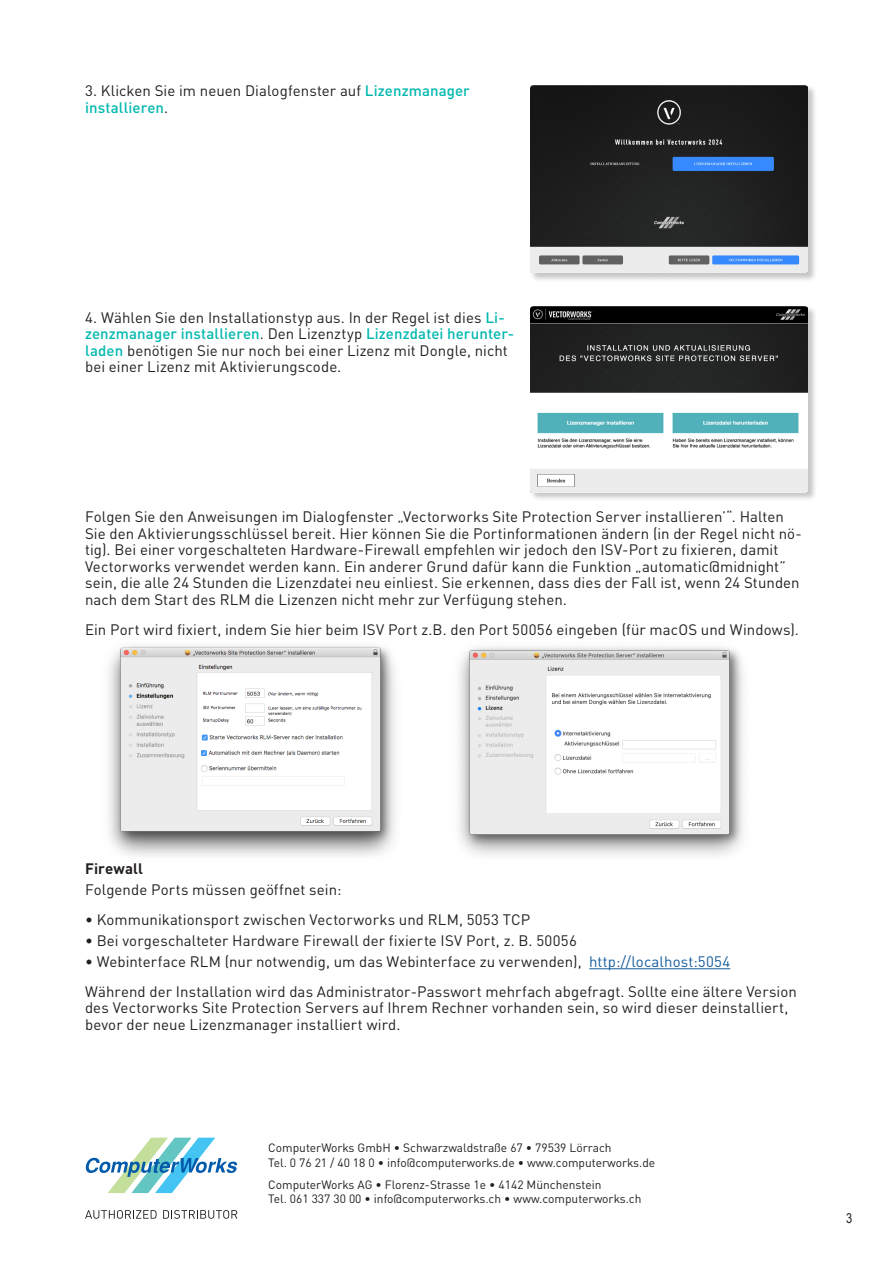
<style>
.page{position:relative;width:893px;height:1263px;background:#fff}
.page>*{position:absolute;margin:0;border:0;box-sizing:border-box;transform-origin:0 0}
.Fließtext{font:15px/16.5px "DIN Pro";letter-spacing:.005em;color:#231f20}
.Fließtext-2{font:700 15px "DIN Pro";letter-spacing:.01em;color:#231f20}
.Notiz{font:13.5px "Arial Narrow";color:#231f20}
.t1{font:12px/14.4px "DIN Pro";color:#231f20}
.s1{font-weight:500;color:#00b8af}
.s2{color:#175d9e}
</style>
<div class="page">
<svg style="left:86px;top:1138px;width:151px;height:55px"></svg>
<svg style="left:85px;top:1210px;width:72px;height:9px"></svg>
<svg style="left:163px;top:1210px;width:74px;height:9px"></svg>
<hr style="left:589px;top:968px;width:141px;height:1px;background:#175d9e">
<div style="left:530px;top:85px;width:287px;height:197px;background:#231f20;opacity:.25"></div>
<img style="left:530px;top:85px;width:278px;height:188px">
<div style="left:530px;top:306px;width:287px;height:196px;background:#231f20;opacity:.25"></div>
<img style="left:530px;top:306px;width:278px;height:187px">
<img style="left:459px;top:647px;width:284px;height:209px">
<img style="left:109px;top:645px;width:286px;height:211px">
<p class="Fließtext" style="left:85px;top:81px;width:386px">3. Klicken Sie im neuen Dialogfenster auf <span class="s1">Lizenzmanager installieren</span>.</p>
<p class="Fließtext" style="left:85px;top:308px;width:431px">4. Wählen Sie den Installationstyp aus. In der Regel ist dies <span class="s1">Li&shy;zenzmanager installieren</span>. Den Lizenztyp <span class="s1">Lizenzdatei herunter&shy;laden</span> benötigen Sie nur noch bei einer Lizenz mit Dongle, nicht bei einer Lizenz mit Aktivierungscode.</p>
<p class="Fließtext" style="left:85px;top:507px;width:718px">Folgen Sie den Anweisungen im Dialogfenster „Vectorworks Site Protection Server installieren’“. Halten Sie den Aktivierungsschlüssel bereit. Hier können Sie die Portinformationen ändern (in der Regel nicht nö&shy;tig). Bei einer vorgeschalteten Hardware-Firewall empfehlen wir jedoch den ISV-Port zu fixieren, damit Vectorworks verwendet werden kann. Ein anderer Grund dafür kann die Funktion „automatic@midnight” sein, die alle 24 Stunden die Lizenzdatei neu einliest. Sie erkennen, dass dies der Fall ist, wenn 24 Stunden nach dem Start des RLM die Lizenzen nicht mehr zur Verfügung stehen.</p>
<p class="Fließtext" style="left:85px;top:620px;width:715px">Ein Port wird fixiert, indem Sie hier beim ISV Port z.B. den Port 50056 eingeben (für macOS und Windows).</p>
<p class="Fließtext-2" style="left:85px;top:856px;width:60px">Firewall</p>
<p class="Fließtext" style="left:85px;top:879px;width:258px">Folgende Ports müssen geöffnet sein:</p>
<p class="Fließtext" style="left:85px;top:909px;width:447px">• Kommunikationsport zwischen Vectorworks und RLM, 5053 TCP</p>
<p class="Fließtext" style="left:85px;top:930px;width:493px">• Bei vorgeschalteter Hardware Firewall der fixierte ISV Port, z. B. 50056</p>
<p class="Fließtext" style="left:85px;top:951px;width:647px">• Webinterface RLM (nur notwendig, um das Webinterface zu verwenden), <span class="s2">http://localhost:5054</span></p>
<p class="Fließtext" style="left:85px;top:981px;width:713px">Während der Installation wird das Administrator-Passwort mehrfach abgefragt. Sollte eine ältere Version des Vectorworks Site Protection Servers auf Ihrem Rechner vorhanden sein, so wird dieser deinstalliert, bevor der neue Lizenzmanager installiert wird.</p>
<p class="t1" style="left:268px;top:1139px;width:389px">ComputerWorks GmbH • Schwarzwaldstraße 67 • 79539 Lörrach<br>Tel. 0 76 21 / 40 18 0 • info@computerworks.de • www.computerworks.de</p>
<p class="t1" style="left:268px;top:1176px;width:375px">ComputerWorks AG • Florenz-Strasse 1e • 4142 Münchenstein<br>Tel. 061 337 30 00 • info@computerworks.ch • www.computerworks.ch</p>
<p class="Notiz" style="left:846px;top:1209px;width:8px">3</p>
</div>
